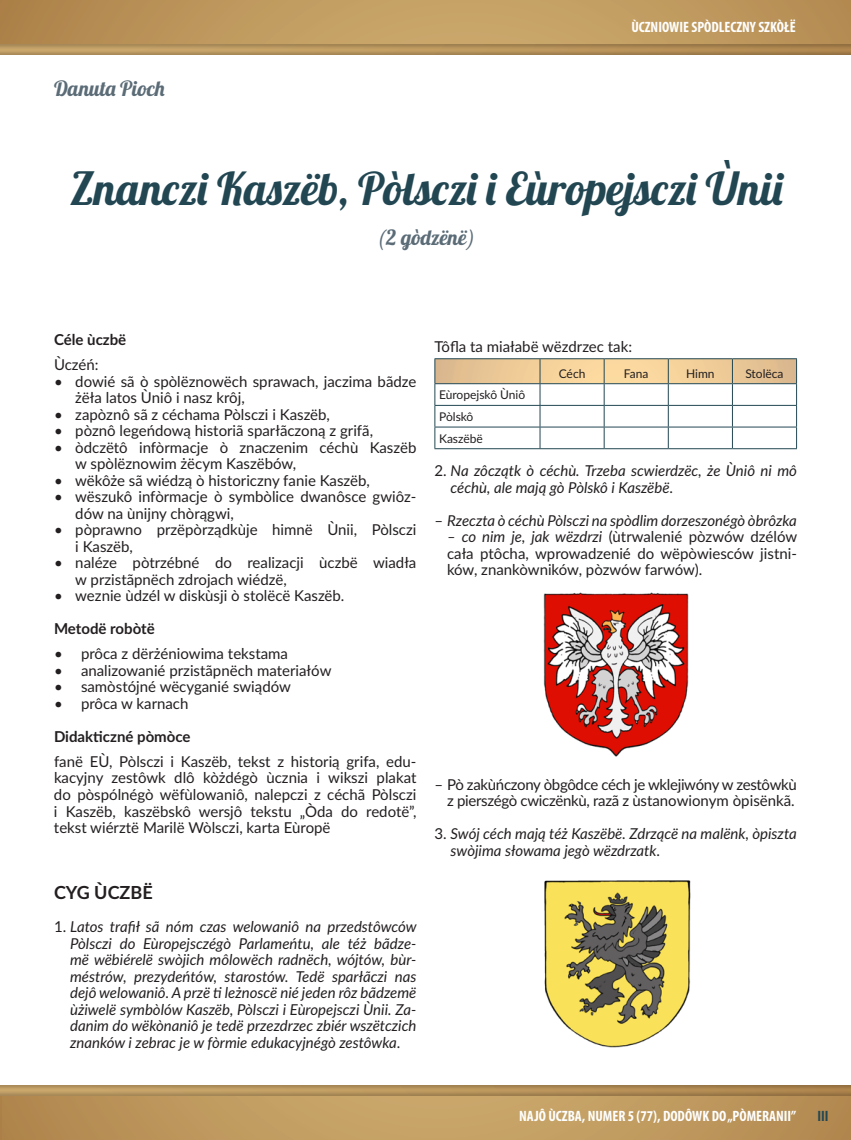
<style>
.page{position:relative;width:851px;height:1140px;background:#fff}
.page>*{position:absolute;margin:0;border:0;box-sizing:border-box;transform-origin:0 0}
.t1{font:45px "Lobster 1.4";color:#224753}
.t2{font:21px "Lobster 1.4";color:#5b6c77}
.t3{font:700 18px "Lato";color:#231f20}
.t4{font:15px/16.5px "Lato";color:#231f20}
.t5{font:italic 15px/16.5px "Lato";color:#231f20}
.t6{font:15px/16.5px "Lato";letter-spacing:-.02em;color:#231f20;text-align:right}
.t7{font:700 condensed 15px "Myriad Pro";color:#fff}
.t8{font:700 15px "Lato";color:#231f20}
.t9{font:700 condensed 15px "Myriad Pro";color:#224753}
.t10{font:12px/21.6px "Lato";color:#231f20}
.s1{font-style:normal}
.s2{font-style:italic}
</style>
<div class="page">
<svg style="left:2px;top:1096px;width:848px;height:44px;background:#bf995e"></svg>
<hr style="left:0;top:1090px;width:2px;height:50px;background:#ab8048">
<svg style="left:0;top:0;width:850px;height:43px;background:#be985e"></svg>
<div style="left:0;top:1083px;width:850px;height:13px;background:#231f20;opacity:.75"></div>
<div style="left:0;top:43px;width:850px;height:14px;background:#231f20;opacity:.75"></div>
<img style="left:543px;top:592px;width:146px;height:165px">
<img style="left:544px;top:880px;width:147px;height:168px">
<hr style="left:434px;top:448px;width:106px;height:1px;background:#224753">
<hr style="left:540px;top:448px;width:64px;height:1px;background:#224753">
<hr style="left:604px;top:448px;width:64px;height:1px;background:#224753">
<hr style="left:668px;top:448px;width:64px;height:1px;background:#224753">
<hr style="left:732px;top:448px;width:64px;height:1px;background:#224753">
<hr style="left:434px;top:358px;width:106px;height:1px;background:#224753">
<hr style="left:540px;top:358px;width:64px;height:1px;background:#224753">
<hr style="left:604px;top:358px;width:64px;height:1px;background:#224753">
<hr style="left:668px;top:358px;width:64px;height:1px;background:#224753">
<hr style="left:732px;top:358px;width:64px;height:1px;background:#224753">
<svg style="left:434px;top:359px;width:363px;height:89px"></svg>
<hr style="left:434px;top:383px;width:106px;height:1px;background:#224753">
<hr style="left:540px;top:383px;width:64px;height:1px;background:#224753">
<hr style="left:604px;top:383px;width:64px;height:1px;background:#224753">
<hr style="left:668px;top:383px;width:64px;height:1px;background:#224753">
<hr style="left:732px;top:383px;width:64px;height:1px;background:#224753">
<h2 class="t2" style="left:54px;top:75px;width:112px">Danuta Pioch</h2>
<p class="t7" style="left:631px;top:18px;width:166px">ÙCZNIOWIE SPÒDLECZNY SZKÒŁË</p>
<h1 class="t1" style="left:70px;top:160px;width:714px">Znanczi Kaszëb, Pòlsczi i Eùropejsczi Ùnii</h1>
<h2 class="t2" style="left:377px;top:224px;width:100px">(2 gòdzënë)</h2>
<p class="t8" style="left:54px;top:329px;width:74px">Céle ùczbë</p>
<p class="t4" style="left:54px;top:356px;width:46px">Ùczéń:</p>
<p class="t4" style="left:75px;top:372px;width:342px;text-indent:-21px">• dowié sã ò spòlëznowëch sprawach, jaczima bãdze żëła latos Ùniô i nasz krôj,</p>
<p class="t4" style="left:54px;top:405px;width:277px">• zapòznô sã z céchama Pòlsczi i Kaszëb,</p>
<p class="t4" style="left:54px;top:422px;width:320px">• pòznô legeńdową historiã sparłãczoną z grifã,</p>
<p class="t4" style="left:75px;top:438px;width:342px;text-indent:-21px">• òdczëtô infòrmacje ò znaczenim céchù Kaszëb w spòlëznowim żëcym Kaszëbów,</p>
<p class="t4" style="left:54px;top:471px;width:317px">• wëkôże sã wiédzą ò historiczny fanie Kaszëb,</p>
<p class="t4" style="left:75px;top:488px;width:342px;text-indent:-21px">• wëszukô infòrmacje ò symbòlice dwanôsce gwiôz&shy;dów na ùnijny chòrągwi,</p>
<p class="t4" style="left:75px;top:521px;width:342px;text-indent:-21px">• pòprawno przëpòrządkùje himnë Ùnii, Pòlsczi i Kaszëb,</p>
<p class="t4" style="left:75px;top:554px;width:342px;text-indent:-21px">• naléze pòtrzébné do realizacji ùczbë wiadła w przistãpnëch zdrojach wiédzë,</p>
<p class="t4" style="left:54px;top:587px;width:292px">• weznie ùdzél w diskùsji ò stolëcë Kaszëb.</p>
<p class="t8" style="left:54px;top:618px;width:102px">Metodë robòtë</p>
<p class="t4" style="left:54px;top:645px;width:235px">• prôca z dërżéniowima tekstama</p>
<p class="t4" style="left:54px;top:661px;width:279px">• analizowanié przistãpnëch materiałów</p>
<p class="t4" style="left:54px;top:678px;width:238px">• samòstójné wëcyganié swiądów</p>
<p class="t4" style="left:54px;top:694px;width:136px">• prôca w karnach</p>
<p class="t8" style="left:54px;top:725px;width:138px">Didakticzné pòmòce</p>
<p class="t4" style="left:54px;top:752px;width:364px;text-align:justify">fanë EÙ, Pòlsczi i Kaszëb, tekst z historią grifa, edu&shy;kacyjny zestôwk dlô kòżdégò ùcznia i wikszi plakat do pòspólnégò wëfùlowaniô, nalepczi z céchã Pòlsczi i Kaszëb, kaszëbskô wersjô tekstu „Òda do redotë”, tekst wiérztë Marilë Wòlsczi, karta Eùropë</p>
<p class="t3" style="left:54px;top:879px;width:100px">CYG ÙCZBË</p>
<p class="t5" style="left:70px;top:917px;width:348px;text-align:justify;text-indent:-16px"><span class="s1">1.</span> Latos trafił sã nóm czas welowaniô na przedstôwców Pòlsczi do Eùropejsczégò Parlameńtu, ale téż bãdze&shy;më wëbiérelë swòjich môlowëch radnëch, wójtów, bùr&shy;méstrów, prezydeńtów, starostów. Tedë sparłãczi nas dejô welowaniô. A przë ti leżnoscë nié jeden rôz bãdzemë ùżiwelë symbòlów Kaszëb, Pòlsczi i Eùropejsczi Ùnii. Za&shy;danim do wëkònaniô je tedë przezdrzec zbiér wszëtczich znanków i zebrac je w fòrmie edukacyjnégò zestôwka<span class="s1">.</span></p>
<p class="t4" style="left:434px;top:338px;width:199px">Tôfla ta miałabë wëzdrzec tak:</p>
<p class="t10" style="left:558px;top:362px;width:28px">Céch</p>
<p class="t10" style="left:624px;top:362px;width:26px">Fana</p>
<p class="t10" style="left:686px;top:362px;width:30px">Himn</p>
<p class="t10" style="left:745px;top:362px;width:40px">Stolëca</p>
<p class="t10" style="left:439px;top:384px;width:88px">Eùropejskô Ùniô<br>Pòlskô<br>Kaszëbë</p>
<p class="t5" style="left:450px;top:462px;width:348px;text-indent:-16px"><span class="s1">2.</span> Na zôczątk ò céchù. Trzeba scwierdzëc, że Ùniô ni mô céchù, ale mają gò Pòlskô i Kaszëbë<span class="s1">.</span></p>
<p class="t5" style="left:434px;top:511px;width:364px"><span class="s1">–</span> Rzeczta ò céchù Pòlsczi na spòdlim dorzeszonégò òbrôzka</p>
<p class="t4" style="left:447px;top:528px;width:351px;text-align:justify"><span class="s2">– co nim je, jak wëzdrzi</span> (ùtrwalenié pòzwów dzélów cała ptôcha, wprowadzenié do wëpòwiesców jistni&shy;ków, znankòwników, pòzwów farwów).</p>
<p class="t6" style="left:434px;top:775px;width:364px">– Pò zakùńczony òbgôdce céch je wklejiwóny w zestôwkù z pierszégò cwiczënkù, razã z ùstanowionym òpisënkã.</p>
<p class="t5" style="left:450px;top:825px;width:348px;text-indent:-16px"><span class="s1">3.</span> Swój céch mają téż Kaszëbë. Zdrzącë na malënk, òpiszta swòjima słowama jegò wëzdrzatk<span class="s1">.</span></p>
<p class="t7" style="left:519px;top:1106px;width:278px">NAJÔ ÙCZBA, NUMER 5 (77), DODÔWK DO „PÒMERANII”</p>
<p class="t9" style="left:817px;top:1106px;width:13px">III</p>
</div>
